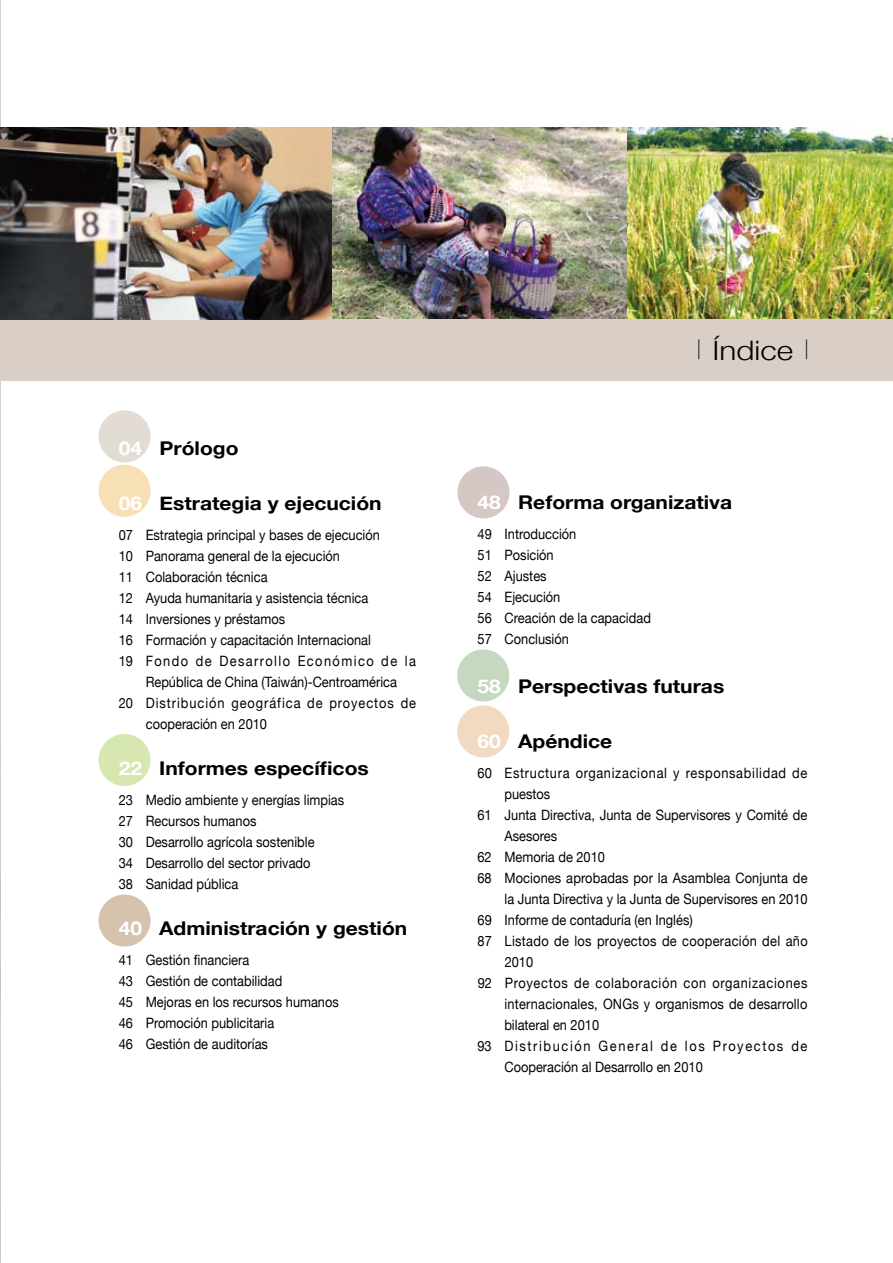
<style>
.page{position:relative;width:893px;height:1263px;background:#fff}
.page>*{position:absolute;margin:0;border:0;box-sizing:border-box;transform-origin:0 0}
.t1{font:300 26.85px "Helvetica Neue";color:#000;scale:1.18 1}
.t2{font:700 18.9px "Helvetica Neue";color:#000;scale:1.11 1}
.t3{font:14.25px/21px "Helvetica Neue";color:#000;scale:.9 1}
.t4{font:14.25px "Helvetica Neue";letter-spacing:.055em;color:#000;scale:.9 1}
.t5{font:14.25px "Helvetica Neue";letter-spacing:.025em;color:#000;scale:.9 1}
.t6{font:14.25px "Helvetica Neue";letter-spacing:.125em;color:#000;scale:.9 1}
.t7{font:14.25px "Helvetica Neue";letter-spacing:.075em;color:#000;scale:.9 1}
.t8{font:14.25px "Helvetica Neue";letter-spacing:.11em;color:#000;scale:.9 1}
.s1{color:#fff}
.s2{font-family:"AR Hei B5";font-weight:700;font-size:22.95px}
</style>
<div class="page">
<hr style="left:0;top:0;width:1px;height:1263px;background:#dacfc6">
<img style="left:0;top:884px;width:1px;height:112px">
<div style="left:0;top:318px;width:893px;height:63px;background:#dacfc6"></div>
<div style="left:99px;top:734px;width:52px;height:52px;background:#d7e7b0;border-radius:50%"></div>
<div style="left:99px;top:410px;width:52px;height:52px;background:#e3dcd5;border-radius:50%"></div>
<div style="left:99px;top:465px;width:52px;height:52px;background:#f7e0b4;border-radius:50%"></div>
<div style="left:457px;top:466px;width:52px;height:52px;background:#d5c7c3;border-radius:50%"></div>
<div style="left:457px;top:649px;width:52px;height:52px;background:#c5d8c0;border-radius:50%"></div>
<div style="left:457px;top:705px;width:52px;height:52px;background:#f1d9c2;border-radius:50%"></div>
<div style="left:99px;top:894px;width:52px;height:52px;background:#d5c3ae;border-radius:50%"></div>
<img style="left:0;top:128px;width:893px;height:192px">
<h2 class="t2" style="left:119px;top:437px;width:109px"><span class="s1">04</span> Prólogo</h2>
<h2 class="t2" style="left:119px;top:492px;width:238px"><span class="s1">06</span> Estrategia y ejecución</h2>
<p class="t3" style="left:119px;top:524px;width:292px">07 Estrategia principal y bases de ejecución</p>
<p class="t3" style="left:119px;top:545px;width:247px">10 Panorama general de la ejecución</p>
<p class="t3" style="left:119px;top:566px;width:167px">11 Colaboración técnica</p>
<p class="t3" style="left:119px;top:587px;width:279px">12 Ayuda humanitaria y asistencia técnica</p>
<p class="t3" style="left:119px;top:608px;width:186px">14 Inversiones y préstamos</p>
<p class="t3" style="left:119px;top:629px;width:282px">16 Formación y capacitación Internacional</p>
<p class="t8" style="left:119px;top:652px;width:332px">19 Fondo de Desarrollo Económico de la</p>
<p class="t3" style="left:146px;top:671px;width:281px">República de China (Taiwán)-Centroamérica</p>
<p class="t7" style="left:119px;top:694px;width:332px">20 Distribución geográfica de proyectos de</p>
<p class="t3" style="left:146px;top:713px;width:136px">cooperación en 2010</p>
<h2 class="t2" style="left:119px;top:757px;width:227px"><span class="s1">22</span> Informes específicos</h2>
<p class="t3" style="left:119px;top:789px;width:252px">23 Medio ambiente y energías limpias<br>27 Recursos humanos<br>30 Desarrollo agrícola sostenible<br>34 Desarrollo del sector privado<br>38 Sanidad pública</p>
<h2 class="t2" style="left:119px;top:917px;width:261px"><span class="s1">40</span> Administración y gestión</h2>
<p class="t3" style="left:119px;top:949px;width:246px">41 Gestión financiera<br>43 Gestión de contabilidad<br>45 Mejoras en los recursos humanos<br>46 Promoción publicitaria<br>46 Gestión de auditorías</p>
<h1 class="t1" style="left:686px;top:334px;width:115px"><span class="s2">︱</span>Índice<span class="s2">︱</span></h1>
<h2 class="t2" style="left:478px;top:491px;width:231px"><span class="s1">48</span> Reforma organizativa</h2>
<p class="t3" style="left:478px;top:523px;width:194px">49 Introducción<br>51 Posición<br>52 Ajustes<br>54 Ejecución<br>56 Creación de la capacidad<br>57 Conclusión</p>
<h2 class="t2" style="left:478px;top:675px;width:224px"><span class="s1">58</span> Perspectivas futuras</h2>
<h2 class="t2" style="left:478px;top:730px;width:123px"><span class="s1">60</span> Apéndice</h2>
<p class="t4" style="left:478px;top:764px;width:368px">60 Estructura organizacional y responsabilidad de</p>
<p class="t3" style="left:504px;top:783px;width:52px">puestos</p>
<p class="t3" style="left:477px;top:804px;width:368px">61 Junta Directiva, Junta de Supervisores y Comité de</p>
<p class="t3" style="left:504px;top:825px;width:60px">Asesores</p>
<p class="t3" style="left:477px;top:846px;width:143px">62 Memoria de 2010</p>
<p class="t3" style="left:477px;top:867px;width:368px">68 Mociones aprobadas por la Asamblea Conjunta de</p>
<p class="t3" style="left:505px;top:888px;width:338px">la Junta Directiva y la Junta de Supervisores en 2010</p>
<p class="t3" style="left:478px;top:909px;width:241px">69 Informe de contaduría (en Inglés)</p>
<p class="t5" style="left:478px;top:932px;width:368px">87 Listado de los proyectos de cooperación del año</p>
<p class="t3" style="left:505px;top:951px;width:33px">2010</p>
<p class="t4" style="left:478px;top:974px;width:368px">92 Proyectos de colaboración con organizaciones</p>
<p class="t3" style="left:504px;top:993px;width:338px">internacionales, ONGs y organismos de desarrollo</p>
<p class="t3" style="left:504px;top:1014px;width:107px">bilateral en 2010</p>
<p class="t6" style="left:477px;top:1037px;width:368px">93 Distribución General de los Proyectos de</p>
<p class="t3" style="left:504px;top:1056px;width:222px">Cooperación al Desarrollo en 2010</p>
</div>
